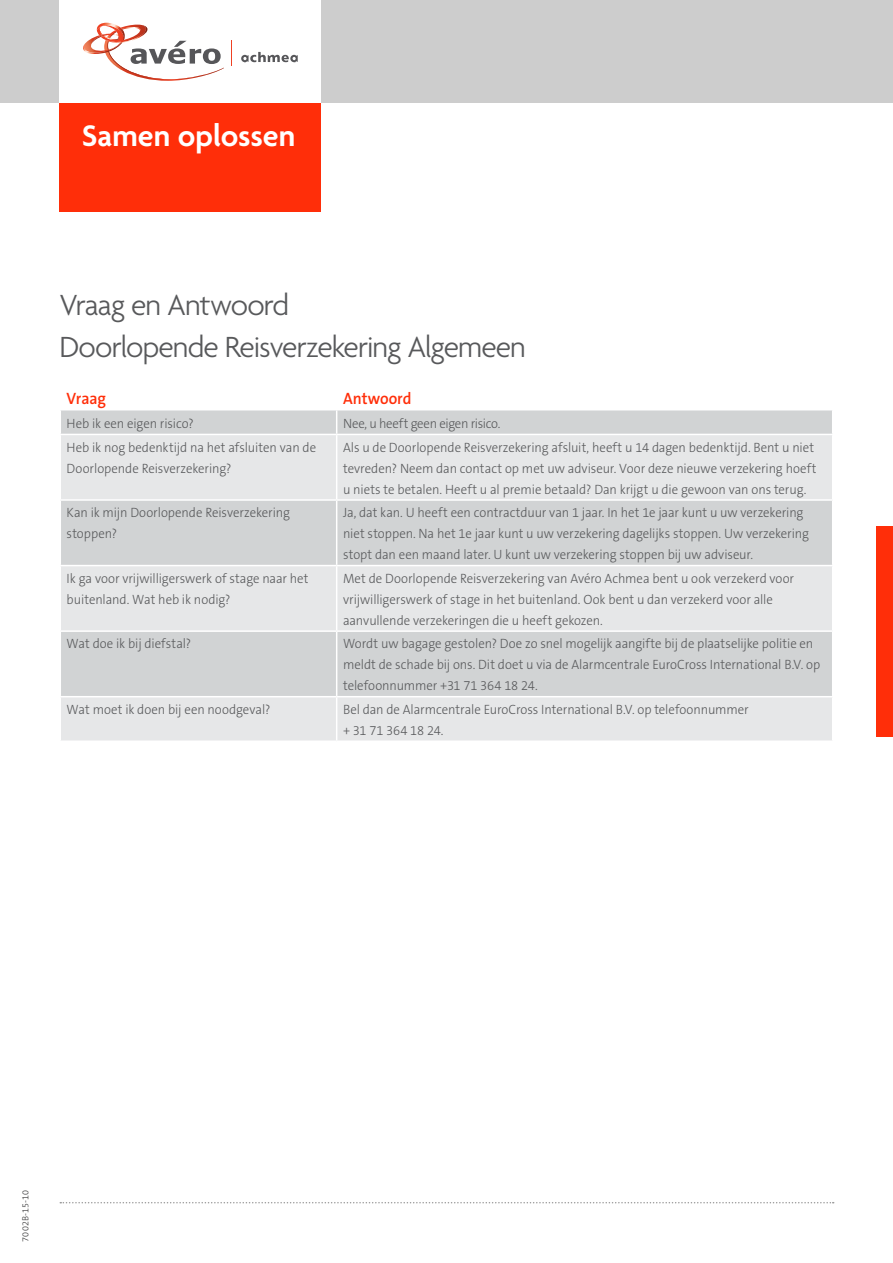
<style>
.page{position:relative;width:893px;height:1263px;background:#fff}
.page>*{position:absolute;margin:0;border:0;box-sizing:border-box;transform-origin:0 0}
.t1{font:600 32.25px "Agenda";color:#fff}
.t2{font:300 31.5px/42px "Agenda";letter-spacing:-.03em;color:#58595b}
.t3{font:600 16.5px "The Sans B6";letter-spacing:-.005em;color:#ff2e09;scale:.95 1}
.t4{font:300 13.5px/21px "The Sans B3";letter-spacing:-.005em;color:#58595b;scale:.95 1}
.t5{font:300 13.5px "The Sans B3";letter-spacing:-.025em;color:#58595b;scale:.95 1}
.t6{font:300 9px "The Sans B3";letter-spacing:.015em;color:#333334}
</style>
<div class="page">
<svg style="left:60px;top:1202px;width:774px;height:1px"></svg>
<div style="left:0;top:0;width:893px;height:103px;background:#cdcdcd"></div>
<div style="left:60px;top:0;width:261px;height:103px;background:#fff"></div>
<svg style="left:241px;top:52px;width:57px;height:10px"></svg>
<svg style="left:83px;top:22px;width:141px;height:59px"></svg>
<svg style="left:231px;top:41px;width:1px;height:25px"></svg>
<div style="left:876px;top:526px;width:17px;height:211px;background:#ff2e09"></div>
<div style="left:60px;top:103px;width:261px;height:108px;background:#ff2e09"></div>
<svg style="left:61px;top:435px;width:771px;height:305px;background:#dddedf"></svg>
<svg style="left:61px;top:410px;width:771px;height:24px;background:#d2d4d5"></svg>
<hr style="left:336px;top:435px;width:1px;height:64px;background:#fff">
<hr style="left:60px;top:499px;width:277px;height:2px;background:#fff">
<hr style="left:337px;top:499px;width:496px;height:2px;background:#fff">
<hr style="left:336px;top:501px;width:1px;height:64px;background:#fff">
<hr style="left:60px;top:565px;width:277px;height:1px;background:#fff">
<hr style="left:337px;top:565px;width:496px;height:1px;background:#fff">
<hr style="left:336px;top:566px;width:1px;height:64px;background:#fff">
<hr style="left:60px;top:630px;width:277px;height:2px;background:#fff">
<hr style="left:337px;top:630px;width:496px;height:2px;background:#fff">
<hr style="left:336px;top:632px;width:1px;height:64px;background:#fff">
<hr style="left:60px;top:696px;width:277px;height:1px;background:#fff">
<hr style="left:337px;top:696px;width:496px;height:1px;background:#fff">
<hr style="left:336px;top:697px;width:1px;height:43px;background:#fff">
<h1 class="t1" style="left:82px;top:118px;width:215px">Samen oplossen</h1>
<h2 class="t2" style="left:60px;top:286px;width:468px">Vraag en Antwoord<br>Doorlopende Reisverzekering Algemeen</h2>
<p class="t3" style="left:67px;top:390px;width:43px">Vraag</p>
<p class="t3" style="left:343px;top:390px;width:73px">Antwoord</p>
<p class="t4" style="left:67px;top:413px;width:135px">Heb ik een eigen risico?</p>
<p class="t5" style="left:343px;top:416px;width:167px">Nee, u heeft geen eigen risico.</p>
<p class="t4" style="left:67px;top:437px;width:264px">Heb ik nog bedenktijd na het afsluiten van de<br>Doorlopende Reisverzekering?</p>
<p class="t4" style="left:343px;top:437px;width:500px">Als u de Doorlopende Reisverzekering afsluit, heeft u 14 dagen bedenktijd. Bent u niet tevreden? Neem dan contact op met uw adviseur. Voor deze nieuwe verzekering hoeft u niets te betalen. Heeft u al premie betaald? Dan krijgt u die gewoon van ons terug.</p>
<p class="t4" style="left:67px;top:503px;width:237px">Kan ik mijn Doorlopende Reisverzekering stoppen?</p>
<p class="t4" style="left:343px;top:503px;width:492px">Ja, dat kan. U heeft een contractduur van 1 jaar. In het 1e jaar kunt u uw verzekering niet stoppen. Na het 1e jaar kunt u uw verzekering dagelijks stoppen. Uw verzekering stopt dan een maand later. U kunt uw verzekering stoppen bij uw adviseur.</p>
<p class="t4" style="left:67px;top:568px;width:256px">Ik ga voor vrijwilligerswerk of stage naar het buitenland. Wat heb ik nodig?</p>
<p class="t4" style="left:343px;top:568px;width:476px">Met de Doorlopende Reisverzekering van Avéro Achmea bent u ook verzekerd voor vrijwilligerswerk of stage in het buitenland. Ook bent u dan verzekerd voor alle aanvullende verzekeringen die u heeft gekozen.</p>
<p class="t4" style="left:67px;top:634px;width:133px">Wat doe ik bij diefstal?</p>
<p class="t4" style="left:343px;top:634px;width:504px">Wordt uw bagage gestolen? Doe zo snel mogelijk aangifte bij de plaatselijke politie en meldt de schade bij ons. Dit doet u via de Alarmcentrale EuroCross International B.V. op telefoonnummer +31 71 364 18 24.</p>
<p class="t4" style="left:67px;top:700px;width:216px">Wat moet ik doen bij een noodgeval?</p>
<p class="t4" style="left:343px;top:700px;width:428px">Bel dan de Alarmcentrale EuroCross International B.V. op telefoonnummer + 31 71 364 18 24.</p>
<p class="t6" style="left:21px;top:1242px;width:53px;rotate:-90deg">7002B-15-10</p>
</div>
